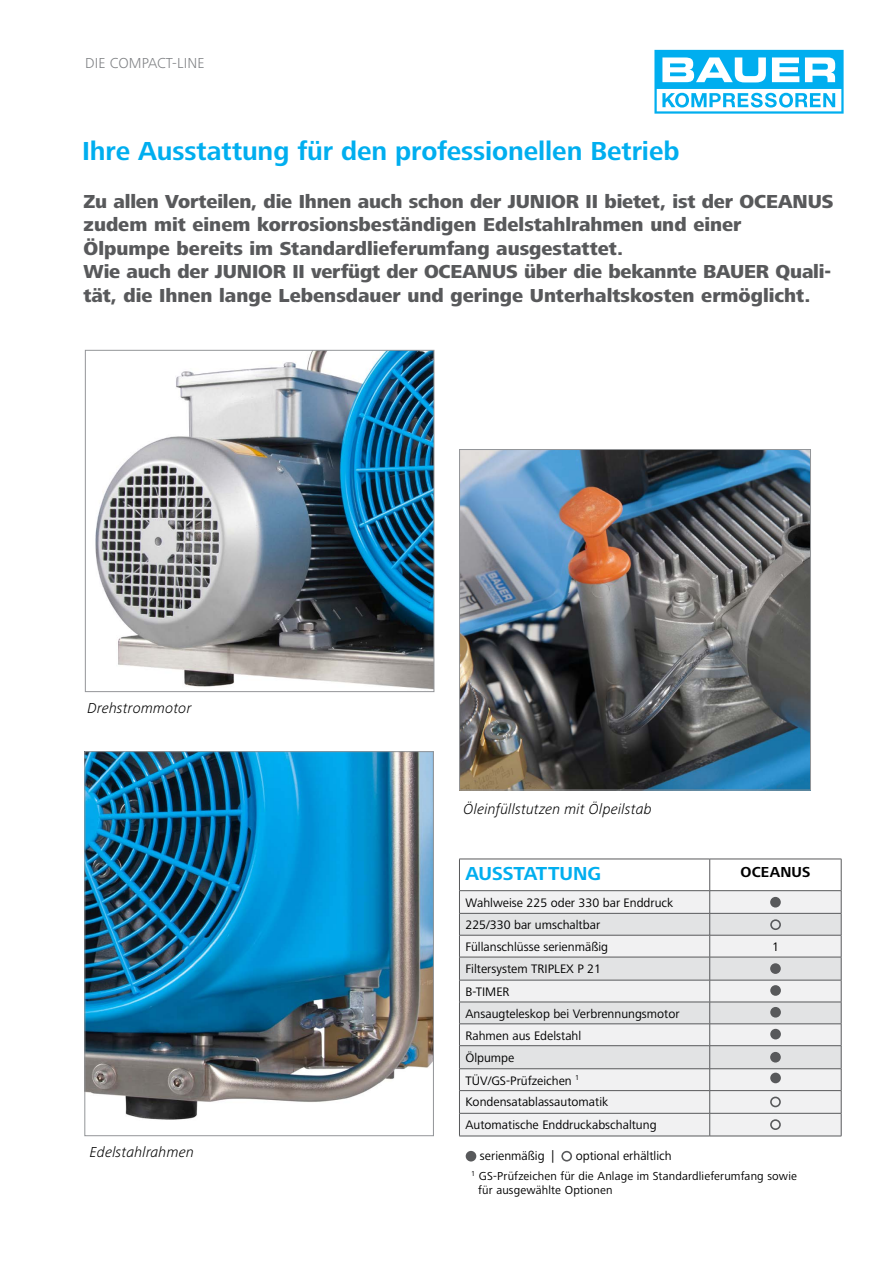
<style>
.page{position:relative;width:893px;height:1263px;background:#fff}
.page>*{position:absolute;margin:0;border:0;box-sizing:border-box;transform-origin:0 0}
.t1{font:700 27px "Frutiger Next LT";letter-spacing:-.005em;color:#00aeef}
.t2{font:800 19.5px/23.4px "Frutiger Next LT";letter-spacing:-.005em;color:#58595b}
.t3{font:700 19.5px "Frutiger Next LT";color:#00aeef}
.t4{font:italic 300 15px "Frutiger Next LT";letter-spacing:.01em;color:#000}
.t5{font:300 15px "Frutiger Next LT";letter-spacing:.01em;color:#808285}
.t6{font:700 15px "Frutiger Next LT";letter-spacing:.01em;color:#000}
.t7{font:12.75px/22.2px "Frutiger Next LT";color:#000}
.t8{font:12px/13.5px "Frutiger Next LT";letter-spacing:.01em;color:#000}
</style>
<div class="page">
<svg style="left:460px;top:891px;width:381px;height:245px;fill:#f1f1f2"></svg>
<svg style="left:460px;top:914px;width:381px;height:154px;fill:#e2e3e4"></svg>
<hr style="left:459px;top:859px;width:251px;height:1px;background:#58595b">
<hr style="left:459px;top:859px;width:1px;height:31px;background:#58595b">
<hr style="left:710px;top:859px;width:131px;height:1px;background:#58595b">
<hr style="left:709px;top:859px;width:1px;height:31px;background:#58595b">
<hr style="left:841px;top:859px;width:1px;height:31px;background:#58595b">
<hr style="left:459px;top:890px;width:251px;height:1px;background:#58595b">
<hr style="left:710px;top:890px;width:131px;height:1px;background:#58595b">
<hr style="left:459px;top:913px;width:251px;height:1px;background:#58595b">
<hr style="left:710px;top:913px;width:131px;height:1px;background:#58595b">
<hr style="left:459px;top:935px;width:251px;height:1px;background:#58595b">
<hr style="left:710px;top:935px;width:131px;height:1px;background:#58595b">
<hr style="left:459px;top:957px;width:251px;height:1px;background:#58595b">
<hr style="left:710px;top:957px;width:131px;height:1px;background:#58595b">
<hr style="left:459px;top:980px;width:251px;height:1px;background:#58595b">
<hr style="left:710px;top:980px;width:131px;height:1px;background:#58595b">
<hr style="left:459px;top:1002px;width:251px;height:1px;background:#58595b">
<hr style="left:710px;top:1002px;width:131px;height:1px;background:#58595b">
<hr style="left:459px;top:1023px;width:251px;height:1px;background:#58595b">
<hr style="left:710px;top:1023px;width:131px;height:1px;background:#58595b">
<hr style="left:459px;top:1045px;width:251px;height:1px;background:#58595b">
<hr style="left:710px;top:1045px;width:131px;height:1px;background:#58595b">
<hr style="left:459px;top:1068px;width:251px;height:1px;background:#58595b">
<hr style="left:710px;top:1068px;width:131px;height:1px;background:#58595b">
<svg style="left:459px;top:891px;width:1px;height:245px"></svg>
<svg style="left:709px;top:891px;width:1px;height:245px"></svg>
<svg style="left:841px;top:891px;width:1px;height:245px"></svg>
<hr style="left:459px;top:1090px;width:251px;height:1px;background:#58595b">
<hr style="left:710px;top:1090px;width:131px;height:1px;background:#58595b">
<hr style="left:459px;top:1113px;width:251px;height:1px;background:#58595b">
<hr style="left:710px;top:1113px;width:131px;height:1px;background:#58595b">
<hr style="left:459px;top:1136px;width:251px;height:1px;background:#58595b">
<hr style="left:710px;top:1136px;width:131px;height:1px;background:#58595b">
<div style="left:770px;top:897px;width:11px;height:10px;background:#58595b;border-radius:50%"></div>
<div style="left:770px;top:963px;width:11px;height:11px;background:#58595b;border-radius:50%"></div>
<div style="left:770px;top:1052px;width:11px;height:10px;background:#58595b;border-radius:50%"></div>
<svg style="left:770px;top:1096px;width:11px;height:11px"></svg>
<svg style="left:770px;top:1119px;width:11px;height:11px"></svg>
<div style="left:466px;top:1151px;width:10px;height:10px;background:#58595b;border-radius:50%"></div>
<svg style="left:561px;top:1151px;width:11px;height:10px"></svg>
<svg style="left:770px;top:919px;width:11px;height:11px"></svg>
<div style="left:770px;top:1007px;width:11px;height:10px;background:#58595b;border-radius:50%"></div>
<div style="left:770px;top:1029px;width:11px;height:10px;background:#58595b;border-radius:50%"></div>
<div style="left:770px;top:1073px;width:11px;height:10px;background:#58595b;border-radius:50%"></div>
<div style="left:770px;top:985px;width:11px;height:11px;background:#58595b;border-radius:50%"></div>
<div style="left:652px;top:48px;width:194px;height:68px;background:linear-gradient(to right,#fff,#fff)"></div>
<svg style="left:654px;top:50px;width:190px;height:64px"></svg>
<img style="left:87px;top:753px;width:345px;height:367px">
<div style="left:85px;top:751px;width:349px;height:385px;border:1px solid #939598"></div>
<img style="left:461px;top:451px;width:348px;height:337px">
<div style="left:459px;top:449px;width:352px;height:341px;border:1px solid #939598"></div>
<img style="left:95px;top:352px;width:337px;height:338px">
<div style="left:85px;top:350px;width:349px;height:342px;border:1px solid #939598"></div>
<p class="t5" style="left:85px;top:54px;width:119px">Die COMPACT-LI NE</p>
<h1 class="t1" style="left:82px;top:136px;width:599px">Ihre Ausstattung für den professionellen Betrieb</h1>
<p class="t2" style="left:84px;top:190px;width:751px">Zu allen Vorteilen, die Ihnen auch schon der JUNIOR II bietet, ist der OCEANUS zudem mit einem korrosionsbeständigen Edelstahlrahmen und einer<br>Ölpumpe bereits im Standardlieferumfang ausgestattet.<br>Wie auch der JUNIOR II verfügt der OCEANUS über die bekannte BAUER Quali&shy;tät, die Ihnen lange Lebensdauer und geringe Unterhaltskosten ermöglicht.</p>
<p class="t4" style="left:88px;top:700px;width:105px">Drehstrommotor</p>
<p class="t4" style="left:90px;top:1144px;width:105px">Edelstahlrahmen</p>
<p class="t4" style="left:463px;top:800px;width:190px">Öleinfüllstutzen mit Ölpeilstab</p>
<p class="t3" style="left:465px;top:863px;width:137px">AUSSTATTUNG</p>
<p class="t6" style="left:740px;top:863px;width:70px">OCEANUS</p>
<p class="t7" style="left:465px;top:891px;width:209px">Wahlweise 225 oder 330 bar Enddruck<br>225/330 bar umschaltbar<br>Füllanschlüsse serienmäßig</p>
<p class="t7" style="left:772px;top:936px;width:8px">1</p>
<p class="t7" style="left:465px;top:957px;width:137px;line-height:23.1px">Filtersystem TRIPLEX P 21<br>B-TIMER</p>
<p class="t7" style="left:465px;top:1003px;width:216px">Ansaugteleskop bei Verbrennungsmotor<br>Rahmen aus Edelstahl<br>Ölpumpe</p>
<p class="t7" style="left:465px;top:1069px;width:193px">TÜV/GS-Prüfzeichen <sup>1<br></sup>Kondensatablassautomatik<br>Automatische Enddruckabschaltung</p>
<p class="t7" style="left:480px;top:1144px;width:76px">serienmäßig |</p>
<p class="t7" style="left:576px;top:1144px;width:97px">optional erhältlich</p>
<p class="t8" style="left:478px;top:1169px;width:320px;text-indent:-7px"><sup>1</sup> GS-Prüfzeichen für die Anlage im Standardlieferumfang sowie für ausgewählte Optionen</p>
</div>
